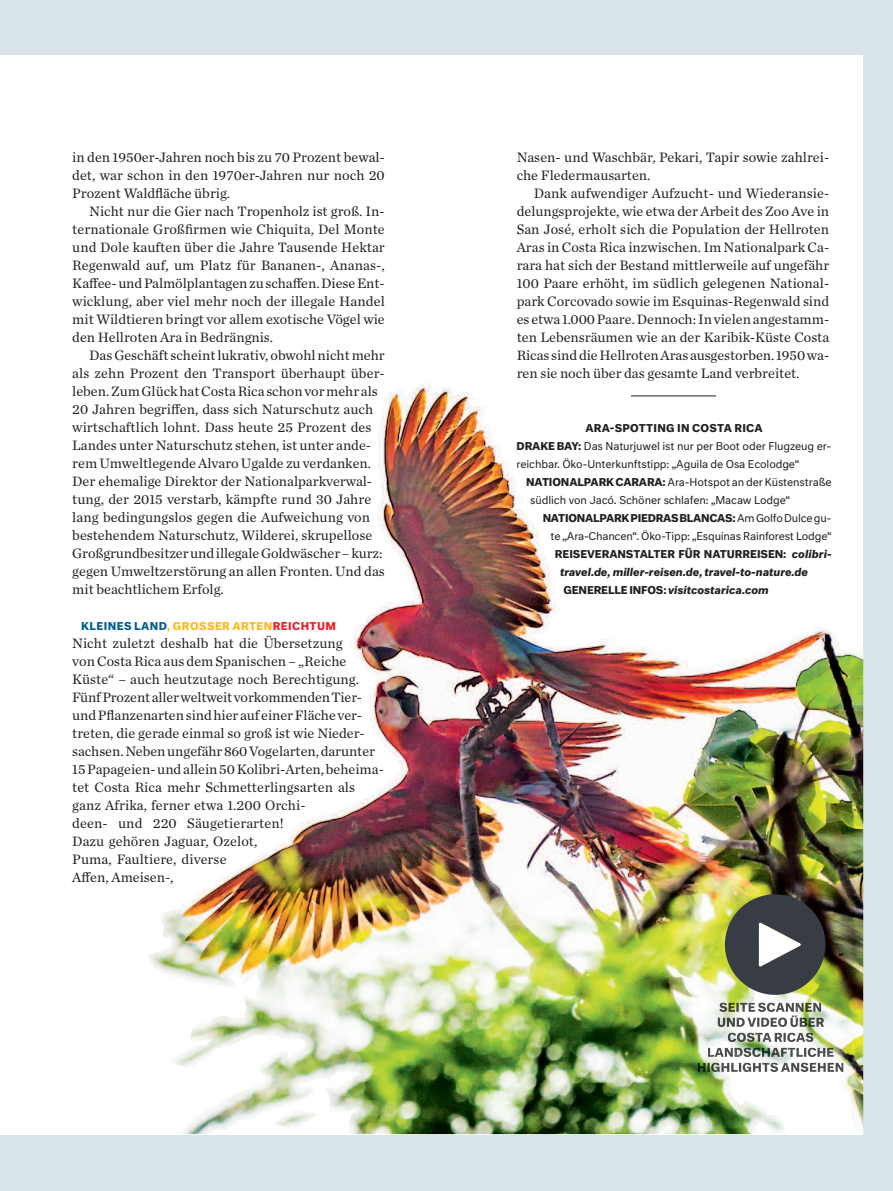
<style>
.page{position:relative;width:893px;height:1191px;background:#d9e4e8}
.page>*{position:absolute;margin:0;border:0;box-sizing:border-box;transform-origin:0 0}
.t1{font:14.25px/18px "Chronicle Text G1";color:#231f20;text-align:justify}
.t2{font:10.5px/18px "Neutral Std";letter-spacing:-.015em;color:#231f20}
.t3{font:700 10.5px "Neutral Std";letter-spacing:-.015em;color:#231f20}
.t4{font:italic 700 10.5px "Neutral Std";color:#231f20}
.t5{font:700 10.5px "Neutral Std";letter-spacing:.035em;color:#fcb814}
.s1{color:#005d8d}
.s2{color:#ee1d23}
.s3{font-weight:700}
.s4{font-weight:400}
.s5{font-style:italic}
.s6{font-style:normal}
</style>
<div class="page">
<div style="left:0;top:56px;width:863px;height:1078px;background:#fff"></div>
<img style="left:148px;top:383px;width:715px;height:751px">
<img style="left:708px;top:1002px;width:136px;height:70px">
<img style="left:698px;top:1062px;width:26px;height:10px">
<svg style="left:725px;top:894px;width:100px;height:100px"></svg>
<p class="t1" style="left:72px;top:150px;width:314px">in den 1950er-Jahren noch bis zu 70 Prozent bewal&shy;det, war schon in den 1970er-Jahren nur noch 20<br>Prozent Waldfläche übrig.</p>
<p class="t1" style="left:72px;top:204px;width:314px;text-indent:17px">Nicht nur die Gier nach Tropenholz ist groß. In&shy;ternationale Großfirmen wie Chiquita, Del Monte und Dole kauften über die Jahre Tausende Hektar Regenwald auf, um Platz für Bananen-, Ananas-, Kaffee-undPalmölplantagenzuschaffen.DieseEnt&shy;wicklung, aber viel mehr noch der illegale Handel mit Wildtieren bringt vor allem exotische Vögel wie den Hellroten Ara in Bedrängnis.</p>
<p class="t1" style="left:72px;top:348px;width:314px;text-align:left;text-indent:17px">DasGeschäft scheintlukrativ, obwohlnichtmehr als zehn Prozent den Transport überhaupt über&shy;leben.ZumGlückhatCostaRicaschonvormehrals 20 Jahren begriffen, dass sich Naturschutz auch wirtschaftlich lohnt. Dass heute 25 Prozent des Landes unter Naturschutz stehen, ist unter ande&shy;rem UmweltlegendeAlvaro Ugalde zu verdanken.<br>Der ehemalige Direktor der Nationalparkverwal&shy;tung, der 2015 verstarb, kämpfte rund 30 Jahre lang bedingungslos gegen die Aufweichung von bestehendem Naturschutz, Wilderei, skrupellose GroßgrundbesitzerundillegaleGoldwäscher–kurz: gegen Umweltzerstörung an allen Fronten. Und das mit beachtlichem Erfolg.</p>
<p class="t5" style="left:81px;top:622px;width:257px"><span class="s1">KLEINES LAND</span>, GROSSER ARTEN<span class="s2">REICHTUM</span></p>
<p class="t1" style="left:72px;top:636px;width:313px;text-align:left">Nicht zuletzt deshalb hat die Übersetzung<br>von Costa Rica aus dem Spanischen – „Reiche Küste“ – auch heutzutage noch Berechtigung.<br>FünfProzentallerweltweitvorkommendenTier&shy;undPflanzenartensindhieraufeinerFlächever&shy;treten, die gerade einmal so groß ist wie Nieder&shy;sachsen.Nebenungefähr860Vogelarten,darunter 15Papageien-undallein50Kolibri-Arten,beheima&shy;tet Costa Rica mehr Schmetterlingsarten als ganz Afrika, ferner etwa 1.200 Orchi-<br>deen- und 220 Säugetierarten!<br>Dazu gehören Jaguar, Ozelot,<br>Puma, Faultiere, diverse<br>Affen, Ameisen-,</p>
<p class="t1" style="left:517px;top:150px;width:314px">Nasen- und Waschbär, Pekari, Tapir sowie zahlrei&shy;che Fledermausarten.</p>
<p class="t1" style="left:517px;top:186px;width:314px;text-indent:17px">Dank aufwendiger Aufzucht- und Wiederansie&shy;delungsprojekte, wie etwa der Arbeit des Zoo Ave in San José, erholt sich die Population der Hellroten Aras in Costa Rica inzwischen. Im Nationalpark Ca&shy;rara hat sich der Bestand mittlerweile auf ungefähr 100 Paare erhöht, im südlich gelegenen National&shy;park Corcovado sowie im Esquinas-Regenwald sind es etwa 1.000Paare.Dennoch: Invielenangestamm&shy;ten Lebensräumen wie an der Karibik-Küste Costa Ricas sinddieHellrotenArasausgestorben. 1950wa&shy;ren sie noch über das gesamte Land verbreitet.</p>
<p class="t2" style="left:517px;top:420px;width:316px;text-indent:69px"><span class="s3">ARA-SPOTTING IN COSTA RICA<br>DRAKE BAY:</span> Das Naturjuwel ist nur per Boot oder Flugzeug er&shy;reichbar. Öko-Unterkunftstipp: „Aguila de Osa Ecolodge“</p>
<p class="t2" style="left:530px;top:474px;width:303px;text-indent:-4px"><span class="s3">NATIONALPARKCARARA:</span> Ara-Hotspot an der Küstenstraße südlich von Jacó. Schöner schlafen: „Macaw Lodge“</p>
<p class="t3" style="left:543px;top:514px;width:290px">NATIONALPARKPIEDRASBLANCAS:<span class="s4">AmGolfoDulcegu-</span></p>
<p class="t2" style="left:550px;top:528px;width:283px">te „Ara-Chancen“. Öko-Tipp: „Esquinas Rainforest Lodge“</p>
<p class="t3" style="left:555px;top:550px;width:278px">REISEVERANSTALTER FÜR NATURREISEN: <span class="s5">colibri-</span></p>
<p class="t4" style="left:560px;top:568px;width:249px">travel.de, miller-reisen.de, travel-to-nature.de</p>
<p class="t4" style="left:563px;top:586px;width:207px"><span class="s6">GENERELLEINFOS:</span>visitcostarica.com</p>
</div>
